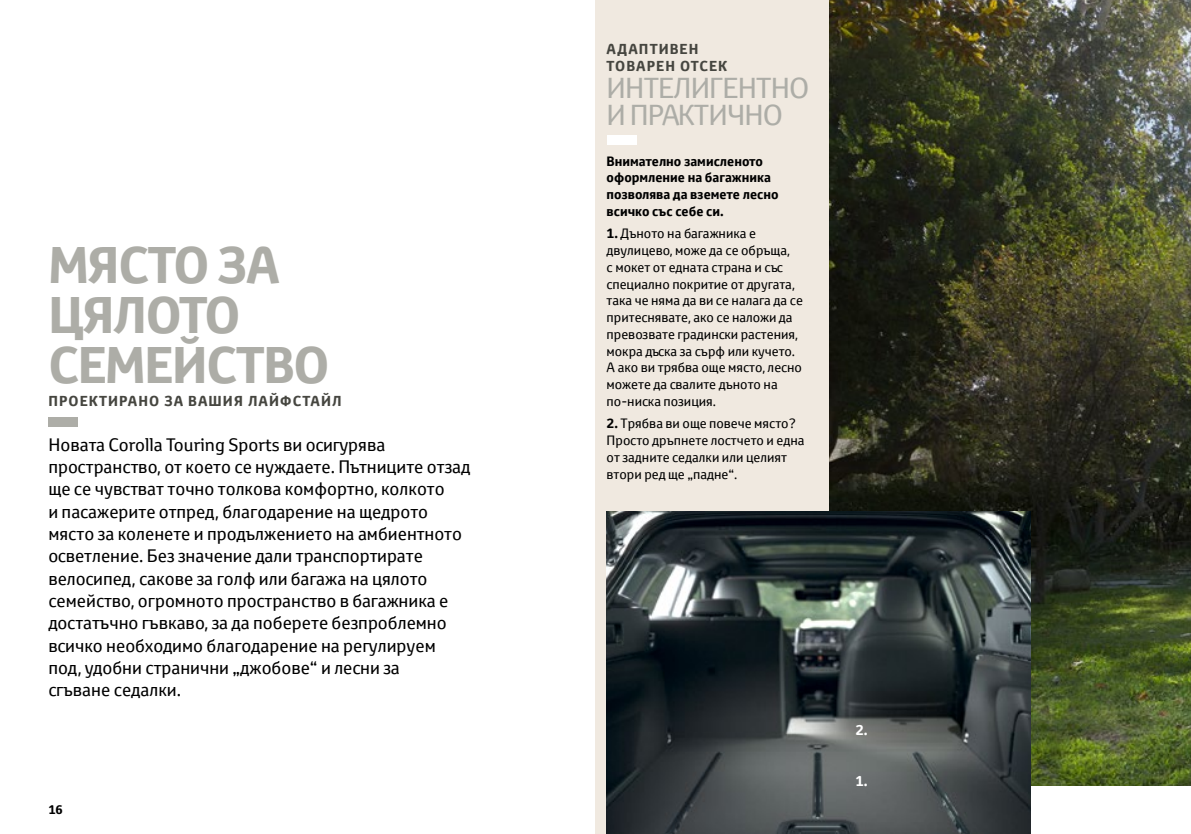
<style>
.page{position:relative;width:1191px;height:834px;background:#fff}
.page>*{position:absolute;margin:0;border:0;box-sizing:border-box;transform-origin:0 0}
.t1{font:700 49.88px/50.2px "Toyota Text";letter-spacing:-.02em;color:#adada7}
.t2{font:28px/27.1px "Toyota Text";letter-spacing:-.03em;color:#adada7}
.t3{font:17.5px/22.4px "Toyota Text";color:#000}
.t4{font:700 14px/16.8px "Toyota Text";letter-spacing:.08em;color:#464640}
.t5{font:700 14px "Toyota Text";color:#fff}
.t6{font:13.12px/16.8px "Toyota Text";color:#000}
.t7{font:700 13.12px/16.8px "Toyota Text";color:#000}
.t8{font:700 12.25px "Toyota Text";color:#000}
.s1{font-weight:700}
</style>
<div class="page">
<div style="left:595px;top:0;width:436px;height:833px;background:#f0e9e0"></div>
<div style="left:48px;top:417px;width:30px;height:10px;background:#adada7"></div>
<div style="left:606px;top:135px;width:30px;height:10px;background:#fff"></div>
<img style="left:830px;top:0;width:361px;height:785px">
<img style="left:606px;top:512px;width:425px;height:321px">
<h1 class="t1" style="left:48px;top:240px;width:283px">МЯСТО ЗА<br>ЦЯЛОТО<br>СЕМЕЙСТВО</h1>
<p class="t4" style="left:48px;top:392px;width:295px">ПРОЕКТИРАНО ЗА ВАШИЯ ЛАЙФСТАЙЛ</p>
<p class="t3" style="left:48px;top:432px;width:424px">Новата Corolla Touring Sports ви осигурява пространство, от което се нуждаете. Пътниците отзад ще се чувстват точно толкова комфортно, колкото<br>и пасажерите отпред, благодарение на щедрото място за коленете и продължението на амбиентното осветление. Без значение дали транспортирате велосипед, сакове за голф или багажа на цялото семейство, огромното пространство в багажника е достатъчно гъвкаво, за да поберете безпроблемно всичко необходимо благодарение на регулируем под, удобни странични „джобове“ и лесни за<br>сгъване седалки.</p>
<p class="t8" style="left:48px;top:800px;width:16px">16</p>
<p class="t4" style="left:606px;top:41px;width:122px">АДАПТИВЕН<br>ТОВАРЕН ОТСЕК</p>
<h2 class="t2" style="left:606px;top:74px;width:204px">ИНТЕЛИГЕНТНО<br>И ПРАКТИЧНО</h2>
<p class="t7" style="left:606px;top:153px;width:173px">Внимателно замисленото оформление на багажника позволява да вземете лесно всичко със себе си.</p>
<p class="t6" style="left:606px;top:225px;width:198px"><span class="s1">1.</span> Дъното на багажника е двулицево, може да се обръща,<br>с мокет от едната страна и със специално покритие от другата, така че няма да ви се налага да се притеснявате, ако се наложи да превозвате градински растения, мокра дъска за сърф или кучето.<br>А ако ви трябва още място, лесно можете да свалите дъното на по-ниска позиция.</p>
<p class="t6" style="left:606px;top:415px;width:199px"><span class="s1">2.</span> Трябва ви още повече място?<br>Просто дръпнете лостчето и една от задните седалки или целият втори ред ще „падне“.</p>
<p class="t5" style="left:855px;top:720px;width:14px">2.</p>
<p class="t5" style="left:855px;top:771px;width:14px">1.</p>
</div>
